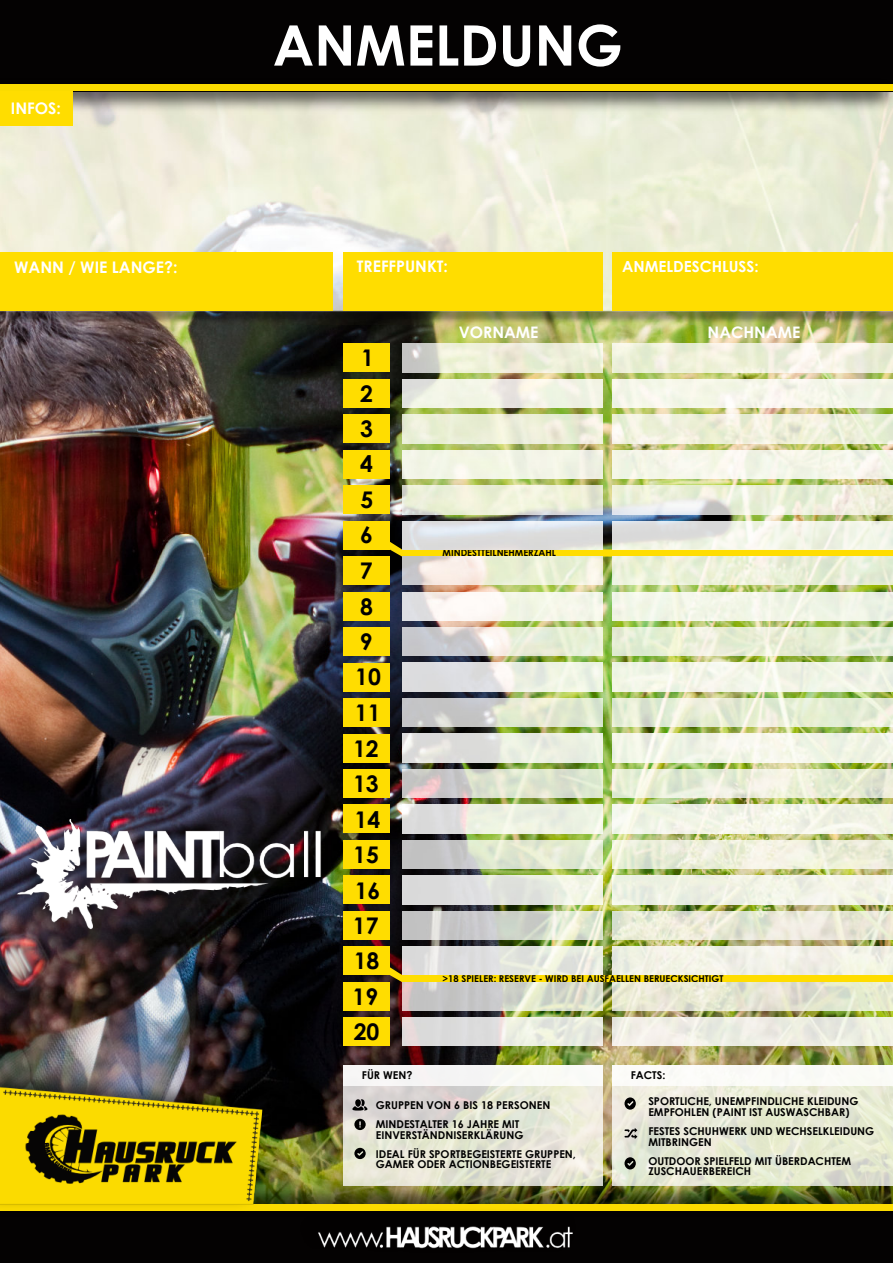
<style>
.page{position:relative;width:893px;height:1263px;background:#fff}
.page>*{position:absolute;margin:0;border:0;box-sizing:border-box;transform-origin:0 0}
.t1{font:700 55.95px "Century Gothic";color:#fff}
.t2{font:700 22.95px/35.4px "Century Gothic";color:#000;text-align:center}
.t3{font:700 15.9px "Century Gothic";color:#fff}
.t4{font:700 15.3px "Century Gothic";color:#fff}
.t5{font:700 10.8px/10.8px "Century Gothic";color:#000}
.t6{font:700 9.45px "Century Gothic";color:#000}
</style>
<div class="page">
<img style="left:0;top:325px;width:893px;height:857px">
<svg style="left:390px;top:542px;width:503px;height:15px;background:#f3d71e"></svg>
<div style="left:390px;top:967px;width:503px;height:15px;background:#fd0"></div>
<img style="left:0;top:816px;width:327px;height:132px">
<div style="left:613px;top:1065px;width:280px;height:120px;background:#fff;opacity:.8"></div>
<div style="left:613px;top:1065px;width:280px;height:20px;background:#fbfbf8"></div>
<svg style="left:624px;top:1128px;width:13px;height:11px"></svg>
<svg style="left:624px;top:1097px;width:12px;height:13px"></svg>
<svg style="left:624px;top:1157px;width:12px;height:12px"></svg>
<div style="left:343px;top:1065px;width:259px;height:120px;background:#fff;opacity:.8"></div>
<svg style="left:354px;top:1119px;width:12px;height:11px"></svg>
<div style="left:343px;top:1065px;width:259px;height:20px;background:#f7f5f5"></div>
<svg style="left:354px;top:1148px;width:12px;height:11px"></svg>
<svg style="left:352px;top:1099px;width:15px;height:11px"></svg>
<div style="left:343px;top:379px;width:47px;height:29px;background:#fd0"></div>
<img style="left:403px;top:379px;width:199px;height:29px">
<img style="left:612px;top:379px;width:281px;height:29px">
<div style="left:343px;top:415px;width:47px;height:28px;background:#fd0"></div>
<img style="left:403px;top:415px;width:199px;height:28px">
<img style="left:612px;top:415px;width:281px;height:28px">
<div style="left:343px;top:450px;width:47px;height:28px;background:#fd0"></div>
<div style="left:403px;top:450px;width:199px;height:28px;background:#f2f5e6"></div>
<img style="left:612px;top:450px;width:281px;height:28px">
<div style="left:343px;top:486px;width:47px;height:28px;background:#fd0"></div>
<img style="left:403px;top:486px;width:199px;height:28px">
<img style="left:612px;top:486px;width:281px;height:28px">
<div style="left:343px;top:521px;width:47px;height:28px;background:#fd0"></div>
<img style="left:403px;top:521px;width:199px;height:28px">
<img style="left:0;top:113px;width:893px;height:212px">
<img style="left:612px;top:521px;width:281px;height:28px">
<div style="left:343px;top:556px;width:47px;height:29px;background:#fd0"></div>
<img style="left:403px;top:556px;width:199px;height:29px">
<img style="left:612px;top:556px;width:281px;height:29px">
<div style="left:343px;top:592px;width:47px;height:28px;background:#fd0"></div>
<img style="left:403px;top:592px;width:199px;height:28px">
<img style="left:612px;top:592px;width:281px;height:28px">
<div style="left:343px;top:627px;width:47px;height:29px;background:#fd0"></div>
<img style="left:403px;top:627px;width:199px;height:29px">
<img style="left:612px;top:627px;width:281px;height:29px">
<div style="left:343px;top:663px;width:47px;height:28px;background:#fd0"></div>
<img style="left:403px;top:663px;width:199px;height:28px">
<img style="left:612px;top:663px;width:281px;height:28px">
<div style="left:343px;top:698px;width:47px;height:29px;background:#fd0"></div>
<img style="left:403px;top:698px;width:199px;height:29px">
<img style="left:612px;top:698px;width:281px;height:29px">
<div style="left:343px;top:734px;width:47px;height:28px;background:#fd0"></div>
<img style="left:403px;top:734px;width:199px;height:28px">
<img style="left:612px;top:734px;width:281px;height:28px">
<div style="left:343px;top:769px;width:47px;height:29px;background:#fd0"></div>
<img style="left:403px;top:769px;width:199px;height:29px">
<img style="left:612px;top:769px;width:281px;height:29px">
<div style="left:343px;top:805px;width:47px;height:28px;background:#fd0"></div>
<img style="left:403px;top:805px;width:199px;height:28px">
<img style="left:612px;top:805px;width:281px;height:28px">
<div style="left:343px;top:840px;width:47px;height:28px;background:#fd0"></div>
<img style="left:403px;top:840px;width:199px;height:28px">
<img style="left:612px;top:840px;width:281px;height:28px">
<div style="left:343px;top:876px;width:47px;height:28px;background:#fd0"></div>
<img style="left:403px;top:876px;width:199px;height:28px">
<img style="left:612px;top:876px;width:281px;height:28px">
<div style="left:343px;top:911px;width:47px;height:28px;background:#fd0"></div>
<img style="left:403px;top:911px;width:199px;height:28px">
<img style="left:612px;top:911px;width:281px;height:28px">
<div style="left:343px;top:946px;width:47px;height:29px;background:#fd0"></div>
<img style="left:403px;top:946px;width:199px;height:29px">
<img style="left:612px;top:946px;width:281px;height:29px">
<div style="left:343px;top:982px;width:47px;height:28px;background:#fd0"></div>
<img style="left:403px;top:982px;width:199px;height:28px">
<img style="left:612px;top:982px;width:281px;height:28px">
<div style="left:343px;top:1017px;width:47px;height:29px;background:#fd0"></div>
<img style="left:403px;top:1017px;width:199px;height:29px">
<img style="left:612px;top:1017px;width:281px;height:29px">
<div style="left:343px;top:344px;width:47px;height:28px;background:#fd0"></div>
<img style="left:403px;top:344px;width:199px;height:28px">
<img style="left:612px;top:344px;width:281px;height:28px">
<div style="left:0;top:0;width:893px;height:91px;background:#040202"></div>
<img style="left:72px;top:91px;width:821px;height:20px">
<div style="left:0;top:84px;width:893px;height:7px;background:#fbdb00"></div>
<div style="left:0;top:1204px;width:893px;height:59px;background:#040202"></div>
<img style="left:270px;top:1184px;width:623px;height:20px">
<div style="left:0;top:1204px;width:893px;height:7px;background:#fbdb00"></div>
<img style="left:0;top:1065px;width:270px;height:141px">
<img style="left:318px;top:1226px;width:255px;height:23px">
<div style="left:343px;top:252px;width:259px;height:59px;background:#fd0"></div>
<div style="left:1px;top:252px;width:332px;height:59px;background:#fd0"></div>
<div style="left:613px;top:252px;width:280px;height:59px;background:#fd0"></div>
<div style="left:0;top:91px;width:72px;height:34px;background:#fd0"></div>
<h3 class="t3" style="left:11px;top:102px;width:52px">INFOS:</h3>
<h1 class="t1" style="left:273px;top:24px;width:352px">ANMELDUNG</h1>
<h3 class="t3" style="left:14px;top:261px;width:165px">WANN / WIE LANGE?:</h3>
<h3 class="t3" style="left:357px;top:260px;width:93px">TREFFPUNKT:</h3>
<h3 class="t4" style="left:622px;top:261px;width:138px">ANMELDESCHLUSS:</h3>
<h2 class="t2" style="left:353px;top:342px;width:30px">1<br>2<br>3<br>4<br>5<br>6<br>7<br>8<br>9<br>10<br>11<br>12<br>13<br>14<br>15<br>16<br>17<br>18<br>19<br>20</h2>
<p class="t5" style="left:362px;top:1070px;width:52px">FÜR WEN?</p>
<h3 class="t3" style="left:459px;top:326px;width:81px">VORNAME</h3>
<h3 class="t3" style="left:708px;top:326px;width:94px">NACHNAME</h3>
<p class="t6" style="left:443px;top:549px;width:115px">MINDESTTEILNEHMERZAHL</p>
<p class="t6" style="left:443px;top:975px;width:282px">&gt;18 SPIELER: RESERVE - WIRD BEI AUSFAELLEN BERUECKSICHTIGT</p>
<p class="t5" style="left:631px;top:1070px;width:36px">FACTS:</p>
<p class="t5" style="left:376px;top:1097px;width:176px;line-height:18.9px">GRUPPEN VON 6 BIS 18 PERSONEN<br>MINDESTALTER 16 JAHRE MIT</p>
<p class="t5" style="left:376px;top:1126px;width:202px;line-height:18.9px">EINVERSTÄNDNISERKLÄRUNG<br>IDEAL FÜR SPORTBEGEISTERTE GRUPPEN,</p>
<p class="t5" style="left:376px;top:1160px;width:177px">GAMER ODER ACTIONBEGEISTERTE</p>
<p class="t5" style="left:648px;top:1097px;width:212px">SPORTLICHE, UNEMPFINDLICHE KLEIDUNG<br>EMPFOHLEN (PAINT IST AUSWASCHBAR)</p>
<p class="t5" style="left:648px;top:1127px;width:227px">FESTES SCHUHWERK UND WECHSELKLEIDUNG<br>MITBRINGEN</p>
<p class="t5" style="left:648px;top:1156px;width:204px">OUTDOOR SPIELFELD MIT ÜBERDACHTEM<br>ZUSCHAUERBEREICH</p>
</div>
